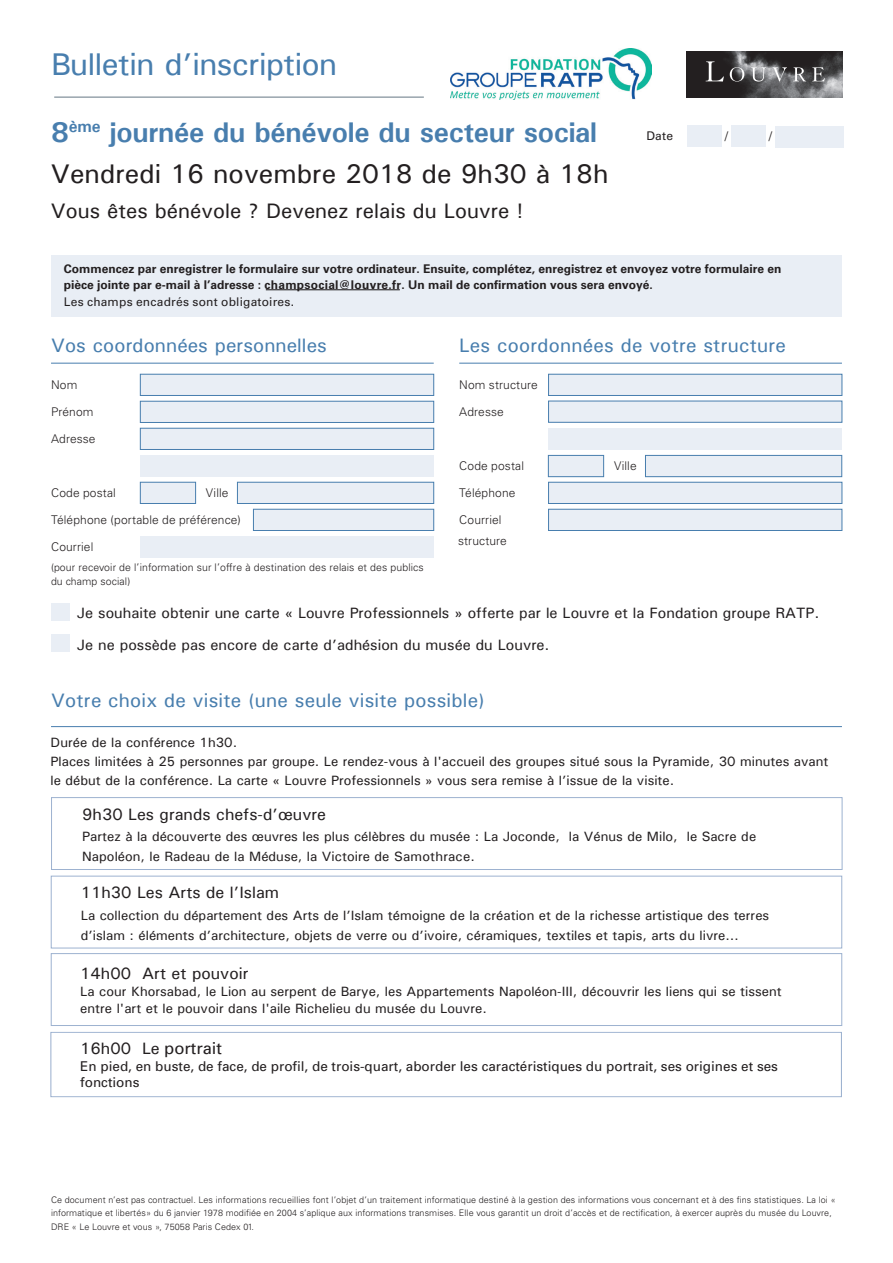
<style>
.page{position:relative;width:893px;height:1263px;background:#fff}
.page>*{position:absolute;margin:0;border:0;box-sizing:border-box;transform-origin:0 0}
.t1{font:500 31.5px "Univers";letter-spacing:-.015em;color:#487eae}
.t2{font:700 28.5px "Univers";letter-spacing:-.01em;color:#487eae}
.t3{font:500 27px "Univers";color:#231f20}
.t4{font:500 21px "Univers";color:#231f20}
.t5{font:500 19.5px "Univers";letter-spacing:.01em;color:#487eae}
.t6{font:500 16.5px "Univers";color:#231f20}
.t7{font:16.5px "Univers";color:#231f20}
.t8{font:500 15px/31.7px "Univers";color:#231f20}
.t9{font:500 13.5px/18.6px "Univers";color:#231f20}
.t10{font:13.5px/16px "Univers";color:#231f20}
.t11{font:700 12px/16.2px "Univers LT Std";color:#231f20}
.t12{font:300 12px/21.9px "Univers LT Std";letter-spacing:.01em;color:#231f20}
.t13{font:12px "Univers LT Std";letter-spacing:.02em;color:#231f20}
.t14{font:300 10.5px/13.5px "Univers LT Std";letter-spacing:.01em;color:#231f20}
.t15{font:300 9px/13.5px "Univers LT Std";letter-spacing:.01em;color:#231f20}
.s1{font-weight:500}
</style>
<div class="page">
<hr style="left:51px;top:726px;width:791px;height:1px;background:#487eae">
<img style="left:687px;top:51px;width:156px;height:47px">
<svg style="left:706px;top:61px;width:119px;height:21px;background:#666566"></svg>
<hr style="left:51px;top:363px;width:383px;height:1px;background:#487eae">
<hr style="left:459px;top:363px;width:383px;height:1px;background:#487eae">
<div style="left:549px;top:374px;width:293px;height:21px;background:#e9eef5"></div>
<div style="left:548px;top:374px;width:294px;height:22px;border:1px solid #487eae"></div>
<div style="left:549px;top:428px;width:293px;height:21px;background:#e9eef5"></div>
<div style="left:549px;top:401px;width:293px;height:21px;background:#e9eef5"></div>
<div style="left:549px;top:482px;width:293px;height:21px;background:#e9eef5"></div>
<div style="left:548px;top:482px;width:294px;height:22px;border:1px solid #487eae"></div>
<div style="left:549px;top:509px;width:293px;height:21px;background:#e9eef5"></div>
<div style="left:548px;top:509px;width:294px;height:22px;border:1px solid #487eae"></div>
<div style="left:140px;top:374px;width:294px;height:21px;background:#e9eef5"></div>
<div style="left:140px;top:374px;width:294px;height:22px;border:1px solid #487eae"></div>
<div style="left:140px;top:401px;width:294px;height:21px;background:#e9eef5"></div>
<div style="left:140px;top:401px;width:294px;height:22px;border:1px solid #487eae"></div>
<div style="left:237px;top:482px;width:197px;height:21px;background:#e9eef5"></div>
<div style="left:237px;top:482px;width:197px;height:22px;border:1px solid #487eae"></div>
<div style="left:140px;top:482px;width:56px;height:21px;background:#e9eef5"></div>
<div style="left:140px;top:482px;width:56px;height:22px;border:1px solid #487eae"></div>
<div style="left:140px;top:428px;width:294px;height:21px;background:#e9eef5"></div>
<div style="left:140px;top:428px;width:294px;height:22px;border:1px solid #487eae"></div>
<div style="left:140px;top:536px;width:294px;height:21px;background:#e9eef5"></div>
<div style="left:253px;top:509px;width:181px;height:21px;background:#e9eef5"></div>
<div style="left:253px;top:509px;width:181px;height:22px;border:1px solid #487eae"></div>
<div style="left:688px;top:125px;width:34px;height:22px;background:#e9eef5"></div>
<div style="left:732px;top:125px;width:34px;height:22px;background:#e9eef5"></div>
<div style="left:776px;top:126px;width:68px;height:21px;background:#e9eef5"></div>
<div style="left:51px;top:255px;width:791px;height:62px;background:#e9eef5"></div>
<hr style="left:266px;top:289px;width:134px;height:1px;background:#231f20">
<hr style="left:54px;top:97px;width:370px;height:1px;background:#647783">
<div style="left:140px;top:455px;width:294px;height:21px;background:#e9eef5"></div>
<div style="left:51px;top:876px;width:791px;height:72px;border:1px solid #9db2d0"></div>
<div style="left:51px;top:797px;width:791px;height:73px;border:1px solid #9db2d0"></div>
<div style="left:51px;top:953px;width:791px;height:73px;border:1px solid #9db2d0"></div>
<div style="left:51px;top:603px;width:18px;height:17px;background:#e9eef5"></div>
<div style="left:51px;top:634px;width:18px;height:18px;background:#e9eef5"></div>
<div style="left:645px;top:455px;width:197px;height:22px;background:#e9eef5"></div>
<div style="left:645px;top:455px;width:197px;height:22px;border:1px solid #487eae"></div>
<div style="left:548px;top:455px;width:56px;height:22px;background:#e9eef5"></div>
<div style="left:548px;top:455px;width:56px;height:22px;border:1px solid #487eae"></div>
<img style="left:451px;top:48px;width:200px;height:51px">
<div style="left:51px;top:1032px;width:791px;height:65px;border:1px solid #9db2d0"></div>
<h1 class="t1" style="left:51px;top:44px;width:288px">Bulletin d’inscription</h1>
<h2 class="t2" style="left:51px;top:114px;width:547px">8<sup>ème</sup> journée du bénévole du secteur social</h2>
<h3 class="t3" style="left:51px;top:157px;width:559px">Vendredi 16 novembre 2018 de 9h30 à 18h</h3>
<h3 class="t4" style="left:51px;top:197px;width:474px">Vous êtes bénévole ? Devenez relais du Louvre !</h3>
<p class="t13" style="left:646px;top:129px;width:28px">Date</p>
<p class="t12" style="left:725px;top:125px;width:5px">/</p>
<p class="t12" style="left:769px;top:125px;width:5px">/</p>
<p class="t11" style="left:64px;top:260px;width:719px">Commencez par enregistrer le formulaire sur votre ordinateur. Ensuite, complétez, enregistrez et envoyez votre formulaire en pièce jointe par e-mail à l’adresse : champsocial@louvre.fr. Un mail de confirmation vous sera envoyé.</p>
<p class="t13" style="left:64px;top:294px;width:232px">Les champs encadrés sont obligatoires.</p>
<h3 class="t5" style="left:51px;top:333px;width:277px">Vos coordonnées personnelles</h3>
<p class="t12" style="left:51px;top:373px;width:28px">Nom</p>
<p class="t12" style="left:51px;top:400px;width:44px">Prénom</p>
<p class="t12" style="left:51px;top:427px;width:46px">Adresse</p>
<p class="t12" style="left:51px;top:481px;width:66px">Code postal</p>
<p class="t12" style="left:206px;top:481px;width:24px">Ville</p>
<p class="t12" style="left:51px;top:508px;width:191px">Téléphone (portable de préférence)</p>
<p class="t12" style="left:51px;top:535px;width:44px">Courriel</p>
<p class="t14" style="left:51px;top:561px;width:374px">(pour recevoir de l’information sur l’offre à destination des relais et des publics du champ social)</p>
<h3 class="t5" style="left:459px;top:333px;width:328px">Les coordonnées de votre structure</h3>
<p class="t12" style="left:459px;top:373px;width:80px">Nom structure</p>
<p class="t12" style="left:459px;top:400px;width:46px">Adresse</p>
<p class="t12" style="left:459px;top:454px;width:66px">Code postal</p>
<p class="t12" style="left:614px;top:454px;width:24px">Ville</p>
<p class="t12" style="left:459px;top:481px;width:58px">Téléphone</p>
<p class="t12" style="left:458px;top:508px;width:50px">Courriel structure</p>
<p class="t8" style="left:77px;top:597px;width:744px">Je souhaite obtenir une carte « Louvre Professionnels » offerte par le Louvre et la Fondation groupe RATP.<br>Je ne possède pas encore de carte d’adhésion du musée du Louvre.</p>
<h3 class="t5" style="left:51px;top:688px;width:435px">Votre choix de visite (une seule visite possible)</h3>
<p class="t9" style="left:51px;top:733px;width:779px">Durée de la conférence 1h30.<br>Places limitées à 25 personnes par groupe. Le rendez-vous à l'accueil des groupes situé sous la Pyramide, 30 minutes avant le début de la conférence. La carte « Louvre Professionnels » vous sera remise à l’issue de la visite.</p>
<p class="t6" style="left:82px;top:803px;width:245px">9h30 Les grands chefs-d’œuvre</p>
<p class="t9" style="left:82px;top:826px;width:675px;line-height:20.1px">Partez à la découverte des œuvres les plus célèbres du musée : La Joconde, la Vénus de Milo, le Sacre de<br>Napoléon, le Radeau de la Méduse, la Victoire de Samothrace.</p>
<p class="t6" style="left:81px;top:882px;width:200px">11h30 Les Arts de l’Islam</p>
<p class="t9" style="left:81px;top:904px;width:690px;line-height:20.1px">La collection du département des Arts de l’Islam témoigne de la création et de la richesse artistique des terres d’islam : éléments d’architecture, objets de verre ou d’ivoire, céramiques, textiles et tapis, arts du livre…</p>
<p class="t6" style="left:80px;top:963px;width:170px">14h00 Art et pouvoir</p>
<p class="t9" style="left:80px;top:983px;width:703px;line-height:16.2px">La cour Khorsabad, le Lion au serpent de Barye, les Appartements Napoléon-III, découvrir les liens qui se tissent entre l'art et le pouvoir dans l'aile Richelieu du musée du Louvre.</p>
<p class="t7" style="left:80px;top:1037px;width:143px"><span class="s1">16h00 Le</span> portrait</p>
<p class="t10" style="left:80px;top:1057px;width:699px">En pied, en buste, de face, de profil, de trois-quart, aborder les caractéristiques du portrait, ses origines et ses fonctions</p>
<p class="t15" style="left:51px;top:1193px;width:786px">Ce document n’est pas contractuel. Les informations recueillies font l’objet d’un traitement informatique destiné à la gestion des informations vous concernant et à des fins statistiques. La loi « informatique et libertés» du 6 janvier 1978 modifiée en 2004 s’aplique aux informations transmises. Elle vous garantit un droit d’accès et de rectification, à exercer auprès du musée du Louvre,<br>DRE « Le Louvre et vous », 75058 Paris Cedex 01.</p>
</div>
